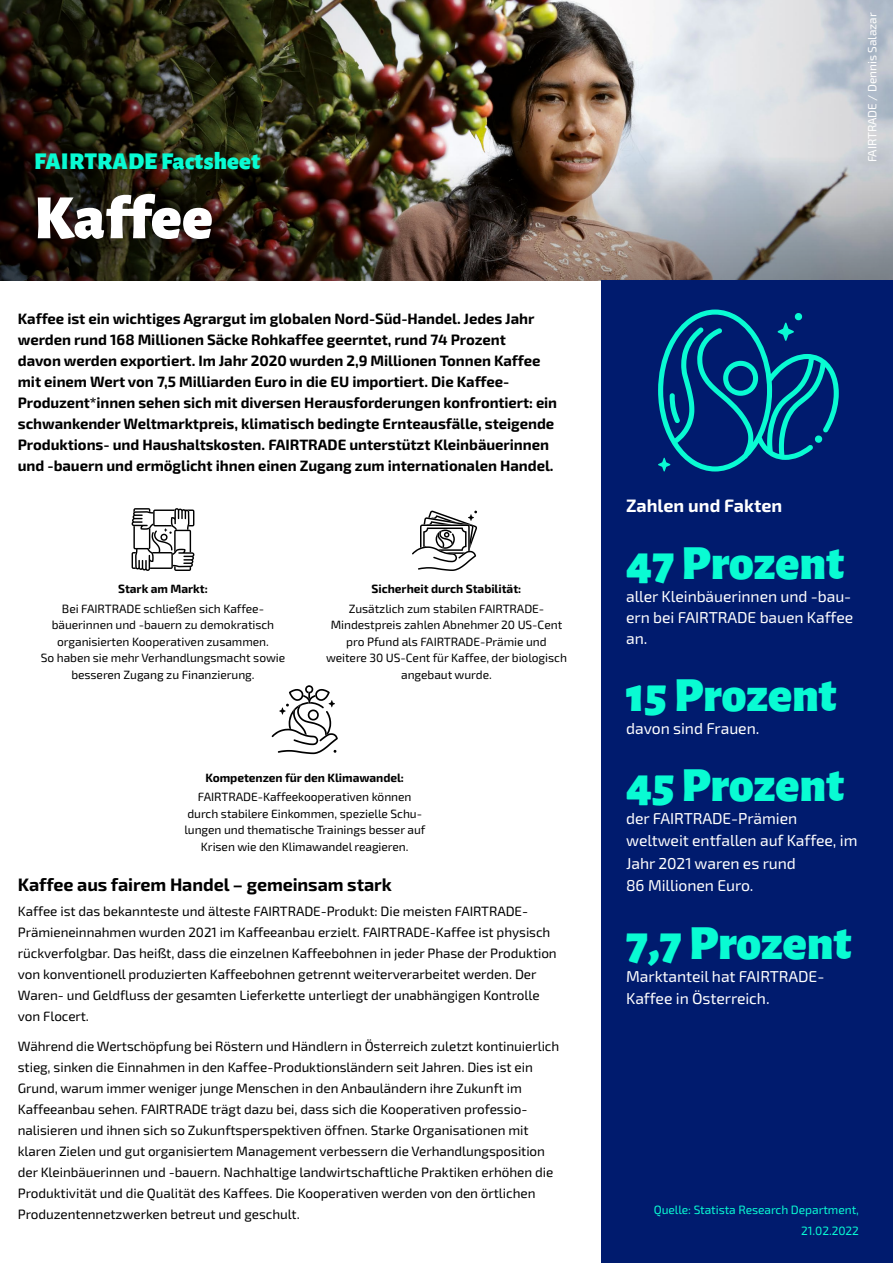
<style>
.page{position:relative;width:893px;height:1263px;background:#fff}
.page>*{position:absolute;margin:0;border:0;box-sizing:border-box;transform-origin:0 0}
.t1{font:900 63px "Alegreya Sans";color:#fff}
.t2{font:900 49.5px "Alegreya Sans";color:#09fbd3}
.t3{font:900 24.3px "Alegreya Sans";letter-spacing:.01em;color:#09fbd3}
.t4{font:700 18px "Exo 2";letter-spacing:-.005em;color:#000}
.t5{font:700 18px "Exo 2";color:#fff}
.t6{font:15.75px/22.5px "Exo 2";letter-spacing:-.005em;color:#fff}
.t7{font:700 15px/21px "Exo 2";letter-spacing:-.005em;color:#000}
.t8{font:13.5px/21px "Exo 2";letter-spacing:-.005em;color:#000}
.t9{font:12px/16.5px "Exo 2";letter-spacing:-.005em;color:#000;text-align:center}
.t10{font:700 12px "Exo 2";letter-spacing:-.005em;color:#000}
.t11{font:12px/21px "Exo 2";letter-spacing:-.005em;color:#09fbd3;text-align:right}
.t12{font:12px "Exo 2";letter-spacing:-.005em;color:#fff}
</style>
<div class="page">
<img style="left:305px;top:0;width:588px;height:134px">
<svg style="left:0;top:0;width:305px;height:134px;background:#262412"></svg>
<img style="left:0;top:134px;width:893px;height:147px">
<div style="left:601px;top:281px;width:292px;height:982px;background:#001b6e"></div>
<svg style="left:132px;top:508px;width:62px;height:63px"></svg>
<svg style="left:412px;top:510px;width:65px;height:61px"></svg>
<div style="left:8px;top:126px;width:278px;height:141px;background:#000;opacity:.75"></div>
<svg style="left:658px;top:309px;width:181px;height:163px"></svg>
<svg style="left:272px;top:685px;width:66px;height:69px"></svg>
<h3 class="t3" style="left:34px;top:142px;width:228px">FAIRTRADE Factsheet</h3>
<h1 class="t1" style="left:34px;top:167px;width:180px">Kaffee</h1>
<p class="t7" style="left:18px;top:308px;width:541px">Kaffee ist ein wichtiges Agrargut im globalen Nord-Süd-Handel. Jedes Jahr werden rund 168 Millionen Säcke Rohkaffee geerntet, rund 74 Prozent<br>davon werden exportiert. Im Jahr 2020 wurden 2,9 Millionen Tonnen Kaffee mit einem Wert von 7,5 Milliarden Euro in die EU importiert. Die Kaffee-Produzent*innen sehen sich mit diversen Herausforderungen konfrontiert: ein schwankender Weltmarktpreis, klimatisch bedingte Ernteausfälle, steigende Produktions- und Haushaltskosten. FAIRTRADE unterstützt Kleinbäuerinnen und -bauern und ermöglicht ihnen einen Zugang zum internationalen Handel.</p>
<p class="t10" style="left:118px;top:582px;width:91px">Stark am Markt:</p>
<p class="t9" style="left:41px;top:600px;width:246px">Bei FAIRTRADE schließen sich Kaffee&shy;bäuerinnen und -bauern zu demokratisch organisierten Kooperativen zusammen.<br>So haben sie mehr Verhandlungsmacht sowie besseren Zugang zu Finanzierung.</p>
<p class="t10" style="left:372px;top:582px;width:151px">Sicherheit durch Stabilität:</p>
<p class="t9" style="left:326px;top:600px;width:242px">Zusätzlich zum stabilen FAIRTRADE-Mindestpreis zahlen Abnehmer 20 US-Cent pro Pfund als FAIRTRADE-Prämie und weitere 30 US-Cent für Kaffee, der biologisch angebaut wurde.</p>
<p class="t10" style="left:205px;top:770px;width:200px">Kompetenzen für den Klimawandel:</p>
<p class="t9" style="left:184px;top:789px;width:242px">FAIRTRADE-Kaffeekooperativen können durch stabilere Einkommen, spezielle Schu&shy;lungen und thematische Trainings besser auf Krisen wie den Klimawandel reagieren.</p>
<h3 class="t4" style="left:18px;top:874px;width:375px">Kaffee aus fairem Handel – gemeinsam stark</h3>
<p class="t8" style="left:18px;top:901px;width:540px">Kaffee ist das bekannteste und älteste FAIRTRADE-Produkt: Die meisten FAIRTRADE-Prämieneinnahmen wurden 2021 im Kaffeeanbau erzielt. FAIRTRADE-Kaffee ist physisch rückverfolgbar. Das heißt, dass die einzelnen Kaffeebohnen in jeder Phase der Produktion von konventionell produzierten Kaffeebohnen getrennt weiterverarbeitet werden. Der Waren- und Geldfluss der gesamten Lieferkette unterliegt der unabhängigen Kontrolle von Flocert.</p>
<p class="t8" style="left:18px;top:1036px;width:543px">Während die Wertschöpfung bei Röstern und Händlern in Österreich zuletzt kontinuierlich stieg, sinken die Einnahmen in den Kaffee-Produktionsländern seit Jahren. Dies ist ein Grund, warum immer weniger junge Menschen in den Anbauländern ihre Zukunft im Kaffeeanbau sehen. FAIRTRADE trägt dazu bei, dass sich die Kooperativen professio&shy;nalisieren und ihnen sich so Zukunftsperspektiven öffnen. Starke Organisationen mit klaren Zielen und gut organisiertem Management verbessern die Verhandlungsposition der Kleinbäuerinnen und -bauern. Nachhaltige landwirtschaftliche Praktiken erhöhen die Produktivität und die Qualität des Kaffees. Die Kooperativen werden von den örtlichen Produzentennetzwerken betreut und geschult.</p>
<p class="t12" style="left:865px;top:162px;width:151px;rotate:-90deg">FAIRTRADE / Dennis Salazar</p>
<h3 class="t5" style="left:626px;top:495px;width:158px">Zahlen und Fakten</h3>
<h2 class="t2" style="left:626px;top:524px;width:220px">47 Prozent</h2>
<p class="t6" style="left:626px;top:586px;width:229px;line-height:21px;text-align:justify">aller Kleinbäuerinnen und -bau&shy;ern bei FAIRTRADE bauen Kaffee an.</p>
<h2 class="t2" style="left:626px;top:656px;width:212px">15 Prozent</h2>
<p class="t6" style="left:626px;top:717px;width:135px">davon sind Frauen.</p>
<h2 class="t2" style="left:626px;top:746px;width:220px">45 Prozent</h2>
<p class="t6" style="left:626px;top:807px;width:233px">der FAIRTRADE-Prämien weltweit entfallen auf Kaffee, im<br>Jahr 2021 waren es rund<br>86 Millionen Euro.</p>
<h2 class="t2" style="left:626px;top:903px;width:227px">7,7 Prozent</h2>
<p class="t6" style="left:626px;top:965px;width:200px">Marktanteil hat FAIRTRADE-<br>Kaffee in Österreich.</p>
<p class="t11" style="left:654px;top:1199px;width:207px">Quelle: Statista Research Department,<br>21.02.2022</p>
</div>
